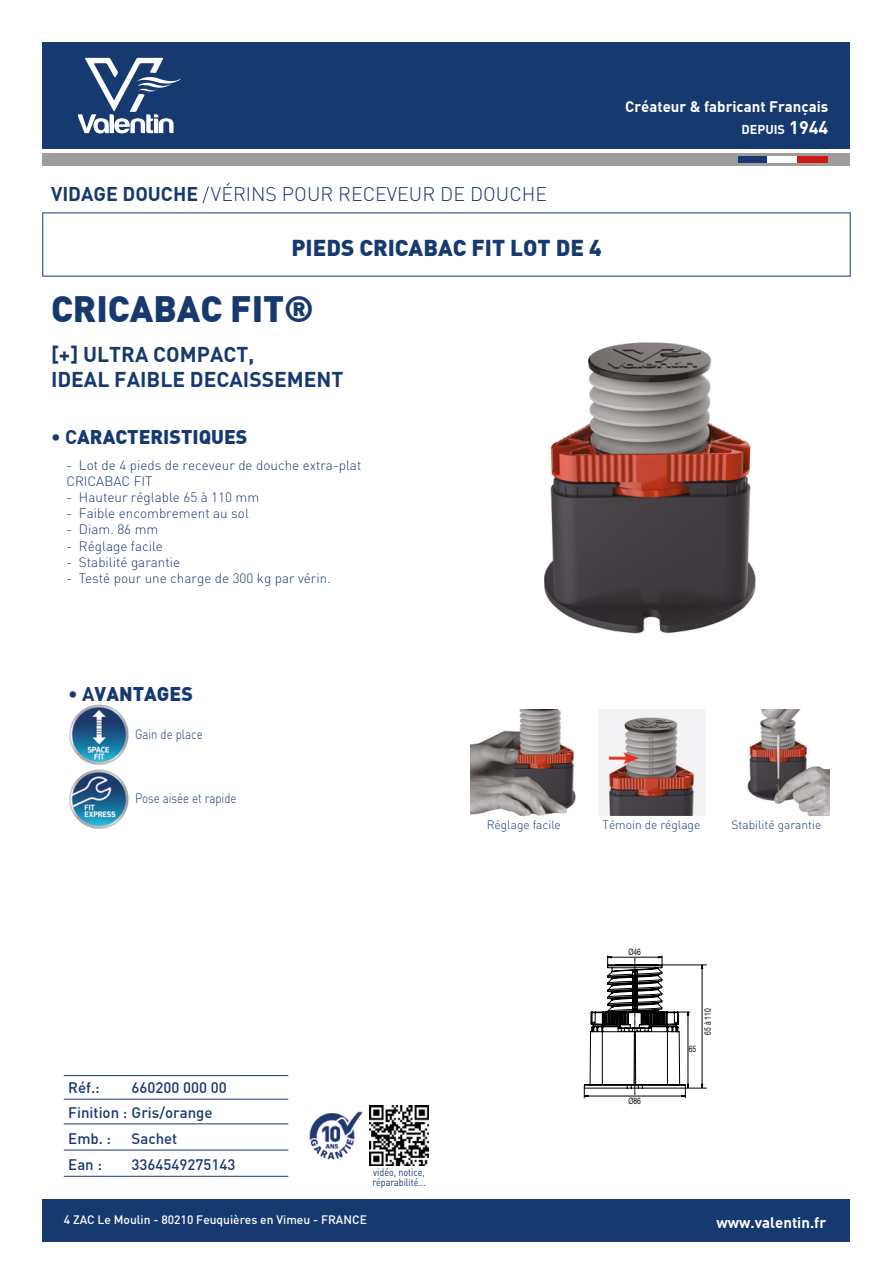
<style>
.page{position:relative;width:893px;height:1263px;background:#fff}
.page>*{position:absolute;margin:0;border:0;box-sizing:border-box;transform-origin:0 0}
.t1{font:36px "DIN Black";color:#163970}
.t2{font:22.5px "DIN Black";color:#163970}
.t3{font:21px/25.2px "DINBOLD Bold";color:#163970}
.t4{font:300 19.5px "DIN";color:#163970}
.t5{font:19.5px "DINBLACK Black";color:#163970}
.t6{font:15px/26.1px "DINMEDIUM Medium";color:#163970}
.t7{font:15px "DINBOLD Bold";color:#fff}
.t8{font:300 13.5px/15.8px "DIN";color:#163970}
.t9{font:300 13.5px "DIN";color:#163970;scale:.85 1}
.t10{font:12.6px "DINBOLD Bold";color:#fff}
.t11{font:300 12px "DIN";color:#163970}
.t12{font:12px "DINMEDIUM Medium";color:#fff}
.t13{font:10.5px/9.8px "DINREGULAR";color:#163970;scale:.85 1}
.t14{font:8.85px "Helvetica Neue LT Std";color:#010202;scale:.75 1}
.s1{font-family:"DIN Bold";font-weight:400}
.s2{font-family:"DIN Bold"}
.s3{font-size:18px}
</style>
<div class="page">
<div style="left:43px;top:43px;width:807px;height:106px;background:#163970"></div>
<div style="left:43px;top:1199px;width:807px;height:43px;background:#163970"></div>
<svg style="left:79px;top:58px;width:102px;height:76px"></svg>
<div style="left:43px;top:153px;width:807px;height:13px;background:#9d9d9c"></div>
<div style="left:738px;top:156px;width:30px;height:7px;background:#163970"></div>
<div style="left:768px;top:156px;width:30px;height:7px;background:#fff"></div>
<div style="left:798px;top:156px;width:30px;height:7px;background:#cd1719"></div>
<svg style="left:583px;top:955px;width:124px;height:144px"></svg>
<img style="left:309px;top:1111px;width:54px;height:49px">
<img style="left:369px;top:1106px;width:60px;height:59px">
<hr style="left:64px;top:1075px;width:224px;height:1px;background:#163970">
<hr style="left:64px;top:1123px;width:224px;height:1px;background:#163970">
<hr style="left:64px;top:1150px;width:224px;height:1px;background:#163970">
<hr style="left:64px;top:1176px;width:224px;height:1px;background:#163970">
<hr style="left:64px;top:1099px;width:224px;height:1px;background:#163970">
<img style="left:598px;top:709px;width:106px;height:106px">
<img style="left:471px;top:709px;width:105px;height:106px">
<img style="left:747px;top:709px;width:82px;height:106px">
<img style="left:544px;top:342px;width:212px;height:292px">
<svg style="left:202px;top:186px;width:7px;height:17px"></svg>
<img style="left:69px;top:704px;width:60px;height:61px">
<img style="left:69px;top:769px;width:60px;height:60px">
<h3 class="t4" style="left:51px;top:182px;width:498px"><span class="s1">VIDAGE DOUCHE</span> VÉRINS POUR RECEVEUR DE DOUCHE</h3>
<h2 class="t2" style="left:291px;top:233px;width:312px">PIEDS CRICABAC FIT LOT DE 4</h2>
<h1 class="t1" style="left:51px;top:285px;width:264px">CRICABAC FIT®</h1>
<h3 class="t3" style="left:51px;top:341px;width:294px">[+] ULTRA COMPACT,<br>IDEAL FAIBLE DECAISSEMENT</h3>
<h3 class="t5" style="left:51px;top:423px;width:198px"><span class="s2">• C</span>ARACTERISTIQUES</h3>
<p class="t8" style="left:66px;top:457px;width:297px">- Lot de 4 pieds de receveur de douche extra-plat<br>CRICABAC FIT</p>
<p class="t8" style="left:66px;top:489px;width:194px">- Hauteur réglable 65 à 110 mm</p>
<p class="t8" style="left:66px;top:505px;width:184px">- Faible encombrement au sol</p>
<p class="t8" style="left:66px;top:521px;width:94px">- Diam. 86 mm</p>
<p class="t8" style="left:66px;top:538px;width:98px">- Réglage facile</p>
<p class="t8" style="left:66px;top:554px;width:115px">- Stabilité garantie</p>
<p class="t8" style="left:66px;top:570px;width:266px">- Testé pour une charge de 300 kg par vérin.</p>
<p class="t7" style="left:625px;top:97px;width:205px">Créateur &amp; fabricant Français</p>
<p class="t10" style="left:741px;top:121px;width:88px">DEPUIS <span class="s3">1944</span></p>
<h3 class="t5" style="left:68px;top:680px;width:126px"><span class="s2">• A</span>VANTAGES</h3>
<p class="t9" style="left:135px;top:726px;width:81px">Gain de place</p>
<p class="t9" style="left:135px;top:789px;width:121px">Pose aisée et rapide</p>
<p class="t11" style="left:487px;top:817px;width:76px">Réglage facile</p>
<p class="t11" style="left:602px;top:817px;width:99px">Témoin de réglage</p>
<p class="t11" style="left:732px;top:817px;width:91px">Stabilité garantie</p>
<p class="t6" style="left:68px;top:1074px;width:146px;line-height:24.9px">Réf.:<br>Finition : Gris/orange</p>
<p class="t6" style="left:68px;top:1125px;width:44px">Emb. :<br>Ean :</p>
<p class="t6" style="left:132px;top:1074px;width:97px">660200 000 00</p>
<p class="t6" style="left:132px;top:1125px;width:105px">Sachet<br>3364549275143</p>
<p class="t13" style="left:372px;top:1167px;width:64px">vidéo, notice, réparabilité...</p>
<p class="t14" style="left:628px;top:947px;width:18px">Ø46</p>
<p class="t14" style="left:628px;top:1095px;width:18px">Ø86</p>
<p class="t14" style="left:689px;top:1043px;width:11px">65</p>
<p class="t14" style="left:702px;top:1035px;width:36px;rotate:-90deg">65 à 110</p>
<p class="t12" style="left:64px;top:1212px;width:305px">4 ZAC Le Moulin - 80210 Feuquières en Vimeu - FRANCE</p>
<p class="t7" style="left:716px;top:1212px;width:111px">www.valentin.fr</p>
</div>
